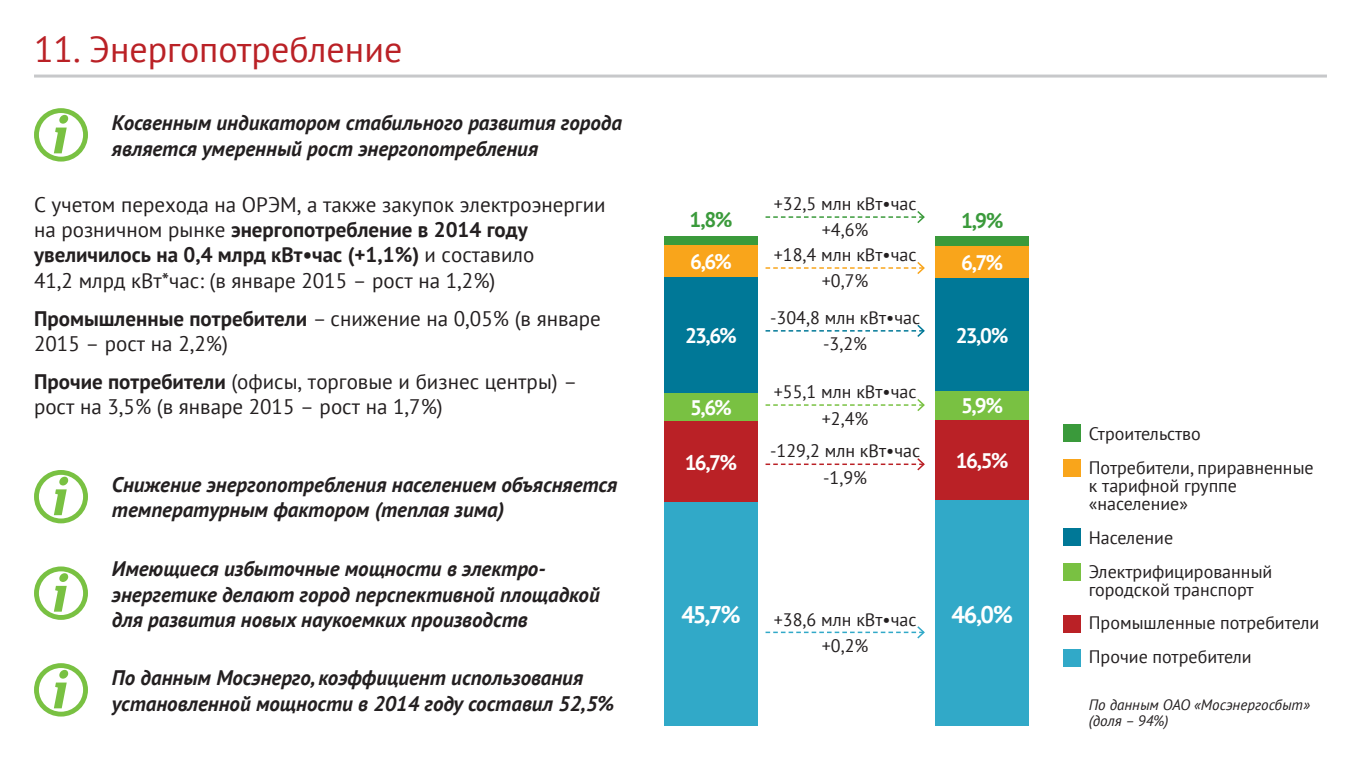
<style>
.page{position:relative;width:1361px;height:766px;background:#fff}
.page>*{position:absolute;margin:0;border:0;box-sizing:border-box;transform-origin:0 0}
.t1{font:36px "PT Sans";color:#ba2126}
.t2{font:700 24px "PT Sans";color:#fff}
.t3{font:italic 700 21px/25.2px "PT Sans";color:#231f20}
.t4{font:21px/25.2px "PT Sans";color:#231f20}
.t5{font:700 21px "PT Sans";letter-spacing:-.085em;color:#fff}
.t6{font:700 21px "PT Sans";color:#3a9a3b}
.t7{font:18px/33.8px "PT Sans";color:#231f20}
.t8{font:italic 15px/16.5px "PT Sans";color:#231f20}
.s1{font-weight:700}
</style>
<div class="page">
<hr style="left:34px;top:74px;width:1293px;height:3px;background:#c7c8ca">
<div style="left:664px;top:236px;width:94px;height:9px;background:#3a9a3b"></div>
<div style="left:664px;top:245px;width:94px;height:32px;background:#f9a51b"></div>
<div style="left:664px;top:277px;width:94px;height:116px;background:#007897"></div>
<div style="left:664px;top:393px;width:94px;height:27px;background:#79c142"></div>
<div style="left:664px;top:420px;width:94px;height:82px;background:#ba2126"></div>
<div style="left:664px;top:502px;width:94px;height:223px;background:#31a9c8"></div>
<div style="left:935px;top:236px;width:94px;height:9px;background:#3a9a3b"></div>
<div style="left:935px;top:245px;width:94px;height:33px;background:#f9a51b"></div>
<div style="left:935px;top:278px;width:94px;height:113px;background:#007897"></div>
<div style="left:935px;top:391px;width:94px;height:28px;background:#79c142"></div>
<div style="left:935px;top:419px;width:94px;height:81px;background:#ba2126"></div>
<div style="left:935px;top:500px;width:94px;height:225px;background:#31a9c8"></div>
<svg style="left:765px;top:626px;width:160px;height:13px"></svg>
<svg style="left:765px;top:458px;width:160px;height:13px"></svg>
<svg style="left:765px;top:399px;width:160px;height:12px"></svg>
<svg style="left:765px;top:324px;width:160px;height:13px"></svg>
<svg style="left:765px;top:262px;width:160px;height:12px"></svg>
<svg style="left:765px;top:211px;width:160px;height:12px"></svg>
<div style="left:1063px;top:424px;width:17px;height:17px;background:#3a9a3b"></div>
<div style="left:1063px;top:459px;width:17px;height:17px;background:#f9a51b"></div>
<div style="left:1063px;top:528px;width:17px;height:17px;background:#007897"></div>
<div style="left:1063px;top:563px;width:17px;height:17px;background:#79c142"></div>
<div style="left:1063px;top:615px;width:17px;height:17px;background:#ba2126"></div>
<div style="left:1063px;top:649px;width:17px;height:17px;background:#31a9c8"></div>
<svg style="left:34px;top:108px;width:54px;height:53px"></svg>
<svg style="left:34px;top:470px;width:54px;height:53px"></svg>
<svg style="left:34px;top:566px;width:54px;height:53px"></svg>
<svg style="left:34px;top:663px;width:54px;height:53px"></svg>
<h1 class="t1" style="left:34px;top:26px;width:370px">11. Энергопотребление</h1>
<p class="t3" style="left:112px;top:110px;width:511px">Косвенным индикатором стабильного развития города является умеренный рост энергопотребления</p>
<p class="t4" style="left:34px;top:191px;width:573px">С учетом перехода на ОРЭМ, а также закупок электроэнергии на розничном рынке <span class="s1">энергопотребление в 2014 году увеличилось на 0,4 млрд кВт•час (+1,1%)</span> и составило<br>41,2 млрд кВт*час: (в январе 2015 – рост на 1,2%)</p>
<p class="t4" style="left:34px;top:305px;width:568px"><span class="s1">Промышленные потребители</span> – снижение на 0,05% (в январе<br>2015 – рост на 2,2%)</p>
<p class="t4" style="left:34px;top:368px;width:545px"><span class="s1">Прочие потребители</span> (офисы, торговые и бизнес центры) – рост на 3,5% (в январе 2015 – рост на 1,7%)</p>
<p class="t3" style="left:112px;top:471px;width:507px">Снижение энергопотребления населением объясняется температурным фактором (теплая зима)</p>
<p class="t3" style="left:112px;top:556px;width:489px">Имеющиеся избыточные мощности в электро&shy;энергетике делают город перспективной площадкой для развития новых наукоемких производств</p>
<p class="t3" style="left:112px;top:664px;width:504px">По данным Мосэнерго, коэффициент использования установленной мощности в 2014 году составил 52,5%</p>
<p class="t7" style="left:774px;top:186px;width:144px">+32,5 млн кВт•час</p>
<p class="t6" style="left:689px;top:206px;width:44px">1,8%</p>
<p class="t6" style="left:961px;top:207px;width:44px">1,9%</p>
<p class="t7" style="left:822px;top:212px;width:48px">+4,6%</p>
<p class="t5" style="left:690px;top:248px;width:43px">6,6%</p>
<p class="t7" style="left:774px;top:237px;width:144px">+18,4 млн кВт•час</p>
<p class="t7" style="left:822px;top:263px;width:48px">+0,7%</p>
<p class="t5" style="left:961px;top:249px;width:44px">6,7%</p>
<p class="t5" style="left:685px;top:322px;width:53px">23,6%</p>
<p class="t7" style="left:770px;top:300px;width:152px">-304,8 млн кВт•час</p>
<p class="t7" style="left:823px;top:326px;width:46px">-3,2%</p>
<p class="t5" style="left:956px;top:321px;width:54px">23,0%</p>
<p class="t5" style="left:690px;top:393px;width:43px">5,6%</p>
<p class="t5" style="left:685px;top:448px;width:54px">16,7%</p>
<p class="t7" style="left:774px;top:374px;width:144px">+55,1 млн кВт•час</p>
<p class="t7" style="left:822px;top:401px;width:48px">+2,4%</p>
<p class="t7" style="left:770px;top:433px;width:152px">-129,2 млн кВт•час</p>
<p class="t7" style="left:823px;top:460px;width:46px">-1,9%</p>
<p class="t5" style="left:961px;top:392px;width:43px">5,9%</p>
<p class="t5" style="left:956px;top:447px;width:54px">16,5%</p>
<p class="t2" style="left:681px;top:599px;width:61px">45,7%</p>
<p class="t7" style="left:774px;top:602px;width:144px">+38,6 млн кВт•час</p>
<p class="t7" style="left:822px;top:628px;width:48px">+0,2%</p>
<p class="t2" style="left:951px;top:598px;width:63px">46,0%</p>
<p class="t7" style="left:1089px;top:416px;width:226px">Строительство<br>Потребители, приравненные</p>
<p class="t7" style="left:1089px;top:476px;width:150px;line-height:18px">к тарифной группе «население»</p>
<p class="t7" style="left:1089px;top:520px;width:185px">Население<br>Электрифицированный</p>
<p class="t7" style="left:1089px;top:571px;width:232px">городской транспорт<br>Промышленные потребители<br>Прочие потребители</p>
<p class="t8" style="left:1089px;top:695px;width:223px">По данным ОАО «Мосэнергосбыт» (доля – 94%)</p>
</div>
